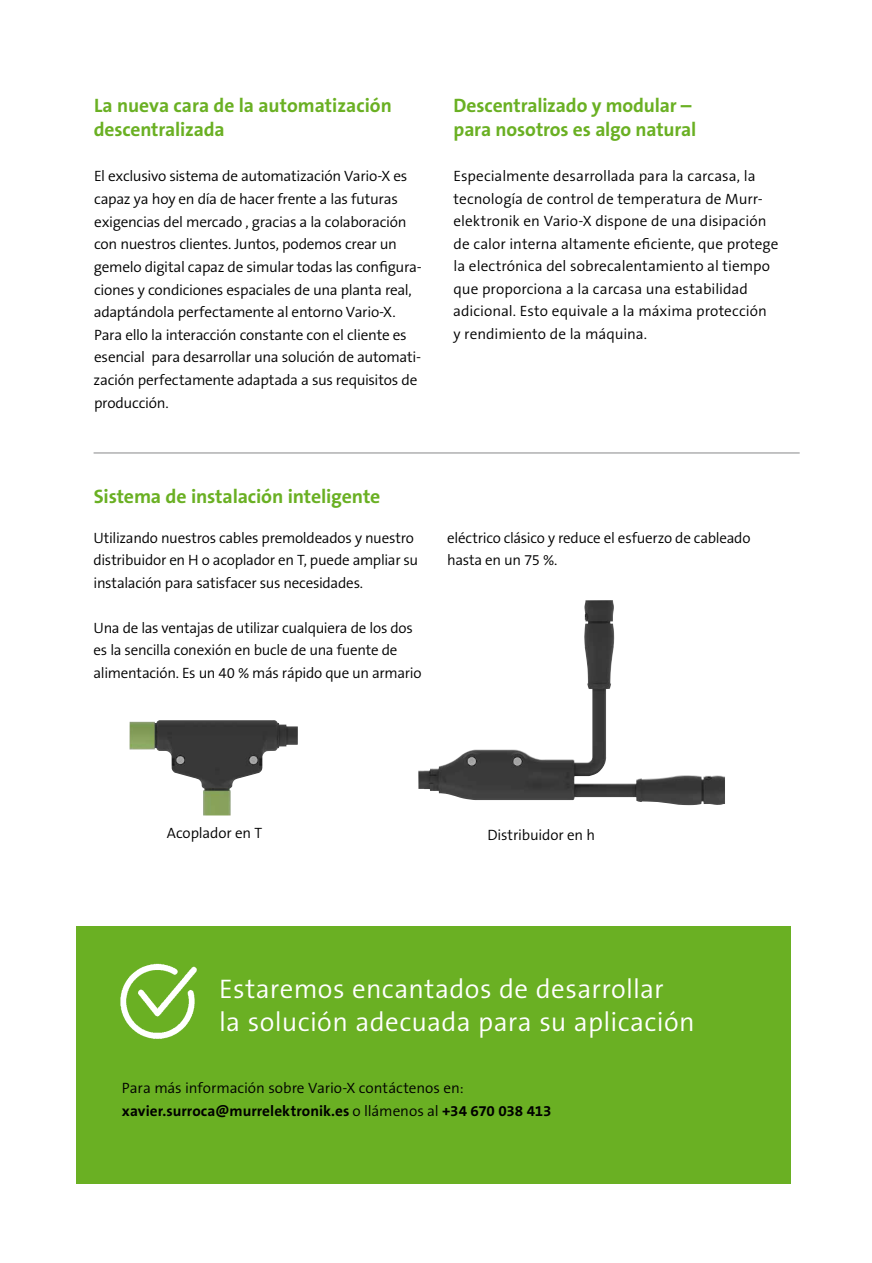
<style>
.page{position:relative;width:872px;height:1263px;background:#fff}
.page>*{position:absolute;margin:0;border:0;box-sizing:border-box;transform-origin:0 0}
.t1{font:300 27px/33px "The Sans B Plus W4";letter-spacing:.01em;color:#fff}
.t2{font:700 19.5px/24px "The Sans B Plus W7";letter-spacing:-.01em;color:#6ab023}
.t3{font:300 15px/22.5px "The Sans B Plus W4";letter-spacing:-.015em;color:#000}
.t4{font:700 15px "The Sans B Plus W7";color:#000}
.s1{font-family:"The Sans B Plus W4";font-weight:300}
</style>
<div class="page">
<hr style="left:94px;top:453px;width:705px;height:1px;background:#87888a">
<div style="left:77px;top:926px;width:714px;height:257px;background:#6ab023"></div>
<img style="left:120px;top:963px;width:77px;height:76px">
<img style="left:129px;top:720px;width:169px;height:95px">
<img style="left:418px;top:600px;width:307px;height:205px">
<hr style="left:871px;top:0;width:1px;height:1263px;background:#6ab023">
<hr style="left:871px;top:880px;width:1px;height:279px;background:#fff">
<h2 class="t2" style="left:94px;top:94px;width:299px">La nueva cara de la automatización descentralizada</h2>
<p class="t3" style="left:94px;top:165px;width:330px">El exclusivo sistema de automatización Vario-X es capaz ya hoy en día de hacer frente a las futuras exigencias del mercado , gracias a la colaboración con nuestros clientes. Juntos, podemos crear un gemelo digital capaz de simular todas las configura&shy;ciones y condiciones espaciales de una planta real, adaptándola perfectamente al entorno Vario-X.<br>Para ello la interacción constante con el cliente es esencial para desarrollar una solución de automati&shy;zación perfectamente adaptada a sus requisitos de producción.</p>
<h2 class="t2" style="left:453px;top:94px;width:244px">Descentralizado y modular – para nosotros es algo natural</h2>
<p class="t3" style="left:453px;top:165px;width:327px">Especialmente desarrollada para la carcasa, la tecnología de control de temperatura de Murr&shy;elektronik en Vario-X dispone de una disipación de calor interna altamente eficiente, que protege la electrónica del sobrecalentamiento al tiempo que proporciona a la carcasa una estabilidad adicional. Esto equivale a la máxima protección<br>y rendimiento de la máquina.</p>
<h2 class="t2" style="left:94px;top:484px;width:288px">Sistema de instalación inteligente</h2>
<p class="t3" style="left:94px;top:526px;width:326px">Utilizando nuestros cables premoldeados y nuestro distribuidor en H o acoplador en T, puede ampliar su instalación para satisfacer sus necesidades.</p>
<p class="t3" style="left:94px;top:616px;width:329px">Una de las ventajas de utilizar cualquiera de los dos es la sencilla conexión en bucle de una fuente de alimentación. Es un 40 % más rápido que un armario</p>
<p class="t3" style="left:447px;top:526px;width:305px">eléctrico clásico y reduce el esfuerzo de cableado hasta en un 75 %.</p>
<p class="t3" style="left:167px;top:821px;width:97px">Acoplador en T</p>
<p class="t3" style="left:487px;top:823px;width:109px">Distribuidor en h</p>
<h1 class="t1" style="left:219px;top:973px;width:477px">Estaremos encantados de desarrollar<br>la solución adecuada para su aplicación</h1>
<p class="t3" style="left:122px;top:1077px;width:343px">Para más información sobre Vario-X contáctenos en:</p>
<p class="t4" style="left:122px;top:1101px;width:431px">xavier.surroca@murrelektronik.es <span class="s1">o llámenos al</span> +34 670 038 413</p>
</div>
